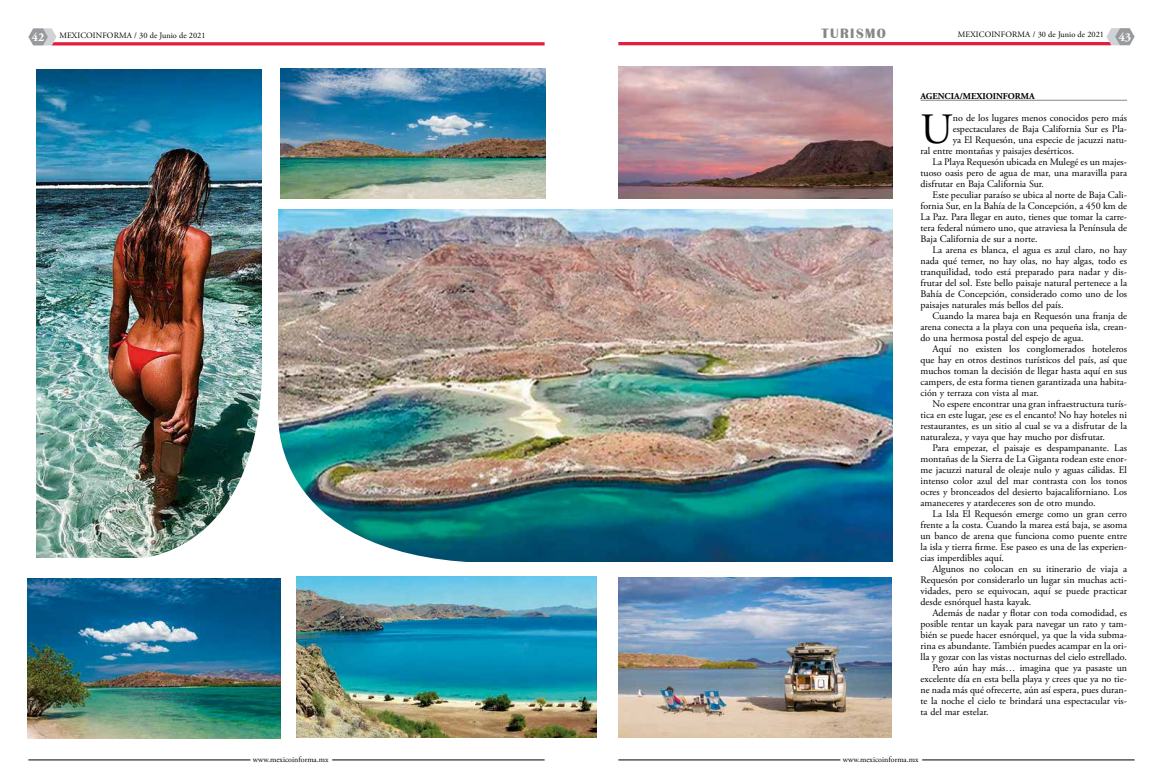
<style>
.page{position:relative;width:1163px;height:780px;background:#fff}
.page>*{position:absolute;margin:0;border:0;box-sizing:border-box;transform-origin:0 0}
.t1{font:43.2px "Adobe Garamond Pro";color:#000}
.t2{font:700 14px "Britannic";letter-spacing:.1em;color:#878787}
.t3{font:700 12px "Adobe Garamond Pro";color:#fff}
.t4{font:10px "Adobe Garamond Pro";color:#000}
.t5{font:700 9px "Adobe Garamond Pro";color:#000}
.t6{font:8.3px "Adobe Garamond Pro";letter-spacing:.015em;color:#000}
.t7{font:8px "Adobe Garamond Pro";color:#000}
.s1{font-weight:700;font-size:12px;color:#fff}
</style>
<div class="page">
<svg style="left:618px;top:28px;width:516px;height:17px"></svg>
<hr style="left:618px;top:759px;width:222px;height:1px;background:#000">
<hr style="left:922px;top:759px;width:212px;height:1px;background:#000">
<svg style="left:28px;top:28px;width:516px;height:17px"></svg>
<hr style="left:28px;top:759px;width:222px;height:1px;background:#000">
<hr style="left:332px;top:759px;width:212px;height:1px;background:#000">
<img style="left:618px;top:577px;width:273px;height:160px">
<img style="left:296px;top:576px;width:300px;height:161px">
<img style="left:279px;top:209px;width:613px;height:352px">
<img style="left:280px;top:68px;width:265px;height:130px">
<img style="left:28px;top:578px;width:252px;height:161px">
<img style="left:37px;top:69px;width:224px;height:489px">
<hr style="left:920px;top:100px;width:206px;height:1px;background:#878787">
<img style="left:133px;top:346px;width:367px;height:216px">
<img style="left:618px;top:66px;width:274px;height:132px">
<p class="t3" style="left:32px;top:31px;width:14px">42</p>
<p class="t6" style="left:59px;top:30px;width:148px">MEXICOINFORMA / 30 de Junio de 2021</p>
<p class="t7" style="left:253px;top:754px;width:77px">www.mexicoinforma.mx</p>
<h2 class="t2" style="left:821px;top:25px;width:66px">TURISMO</h2>
<p class="t6" style="left:957px;top:30px;width:175px">MEXICOINFORMA / 30 de Junio de 2021 <span class="s1">43</span></p>
<p class="t5" style="left:920px;top:91px;width:116px">AGENCIA/MEXIOINFORMA</p>
<h1 class="t1" style="left:920px;top:103px;width:34px">U</h1>
<p class="t4" style="left:952px;top:112px;width:176px">no de los lugares menos conocidos pero más</p>
<p class="t4" style="left:952px;top:123px;width:176px">espectaculares de Baja California Sur es Pla-</p>
<p class="t4" style="left:952px;top:134px;width:176px">ya El Requesón, una especie de jacuzzi natu-</p>
<p class="t4" style="left:920px;top:145px;width:155px">ral entre montañas y paisajes desérticos.</p>
<p class="t4" style="left:932px;top:156px;width:196px">La Playa Requesón ubicada en Mulegé es un majes-</p>
<p class="t4" style="left:920px;top:167px;width:208px">tuoso oasis pero de agua de mar, una maravilla para</p>
<p class="t4" style="left:920px;top:178px;width:125px">disfrutar en Baja California Sur.</p>
<p class="t4" style="left:932px;top:189px;width:196px">Este peculiar paraíso se ubica al norte de Baja Cali-</p>
<p class="t4" style="left:920px;top:200px;width:208px">fornia Sur, en la Bahía de la Concepción, a 450 km de</p>
<p class="t4" style="left:920px;top:211px;width:208px">La Paz. Para llegar en auto, tienes que tomar la carre-</p>
<p class="t4" style="left:920px;top:222px;width:208px">tera federal número uno, que atraviesa la Península de</p>
<p class="t4" style="left:920px;top:233px;width:119px">Baja California de sur a norte.</p>
<p class="t4" style="left:932px;top:244px;width:196px">La arena es blanca, el agua es azul claro, no hay</p>
<p class="t4" style="left:920px;top:255px;width:208px">nada qué temer, no hay olas, no hay algas, todo es</p>
<p class="t4" style="left:920px;top:266px;width:208px">tranquilidad, todo está preparado para nadar y dis-</p>
<p class="t4" style="left:920px;top:277px;width:208px">frutar del sol. Este bello paisaje natural pertenece a la</p>
<p class="t4" style="left:920px;top:288px;width:208px">Bahía de Concepción, considerado como uno de los</p>
<p class="t4" style="left:920px;top:299px;width:144px">paisajes naturales más bellos del país.</p>
<p class="t4" style="left:932px;top:310px;width:196px">Cuando la marea baja en Requesón una franja de</p>
<p class="t4" style="left:920px;top:321px;width:208px">arena conecta a la playa con una pequeña isla, crean-</p>
<p class="t4" style="left:920px;top:332px;width:165px">do una hermosa postal del espejo de agua.</p>
<p class="t4" style="left:932px;top:343px;width:196px">Aquí no existen los conglomerados hoteleros</p>
<p class="t4" style="left:920px;top:354px;width:208px">que hay en otros destinos turísticos del país, así que</p>
<p class="t4" style="left:920px;top:365px;width:208px">muchos toman la decisión de llegar hasta aquí en sus</p>
<p class="t4" style="left:920px;top:376px;width:208px">campers, de esta forma tienen garantizada una habita-</p>
<p class="t4" style="left:920px;top:387px;width:120px">ción y terraza con vista al mar.</p>
<p class="t4" style="left:932px;top:398px;width:196px">No espere encontrar una gran infraestructura turís-</p>
<p class="t4" style="left:920px;top:409px;width:208px">tica en este lugar, ¡ese es el encanto! No hay hoteles ni</p>
<p class="t4" style="left:920px;top:420px;width:208px">restaurantes, es un sitio al cual se va a disfrutar de la</p>
<p class="t4" style="left:920px;top:431px;width:186px">naturaleza, y vaya que hay mucho por disfrutar.</p>
<p class="t4" style="left:932px;top:442px;width:196px">Para empezar, el paisaje es despampanante. Las</p>
<p class="t4" style="left:920px;top:453px;width:208px">montañas de la Sierra de La Giganta rodean este enor-</p>
<p class="t4" style="left:920px;top:464px;width:208px">me jacuzzi natural de oleaje nulo y aguas cálidas. El</p>
<p class="t4" style="left:920px;top:475px;width:208px">intenso color azul del mar contrasta con los tonos</p>
<p class="t4" style="left:920px;top:486px;width:208px">ocres y bronceados del desierto bajacaliforniano. Los</p>
<p class="t4" style="left:920px;top:497px;width:177px">amaneceres y atardeceres son de otro mundo.</p>
<p class="t4" style="left:932px;top:508px;width:196px">La Isla El Requesón emerge como un gran cerro</p>
<p class="t4" style="left:920px;top:519px;width:208px">frente a la costa. Cuando la marea está baja, se asoma</p>
<p class="t4" style="left:920px;top:530px;width:208px">un banco de arena que funciona como puente entre</p>
<p class="t4" style="left:920px;top:541px;width:208px">la isla y tierra firme. Ese paseo es una de las experien-</p>
<p class="t4" style="left:920px;top:552px;width:85px">cias imperdibles aquí.</p>
<p class="t4" style="left:932px;top:563px;width:196px">Algunos no colocan en su itinerario de viaja a</p>
<p class="t4" style="left:920px;top:574px;width:208px">Requesón por considerarlo un lugar sin muchas acti-</p>
<p class="t4" style="left:920px;top:585px;width:208px">vidades, pero se equivocan, aquí se puede practicar</p>
<p class="t4" style="left:920px;top:596px;width:112px">desde esnórquel hasta kayak.</p>
<p class="t4" style="left:932px;top:607px;width:196px">Además de nadar y flotar con toda comodidad, es</p>
<p class="t4" style="left:920px;top:618px;width:208px">posible rentar un kayak para navegar un rato y tam-</p>
<p class="t4" style="left:920px;top:629px;width:208px">bién se puede hacer esnórquel, ya que la vida subma-</p>
<p class="t4" style="left:920px;top:640px;width:208px">rina es abundante. También puedes acampar en la ori-</p>
<p class="t4" style="left:920px;top:651px;width:208px">lla y gozar con las vistas nocturnas del cielo estrellado.</p>
<p class="t4" style="left:932px;top:662px;width:196px">Pero aún hay más… imagina que ya pasaste un</p>
<p class="t4" style="left:920px;top:673px;width:208px">excelente día en esta bella playa y crees que ya no tie-</p>
<p class="t4" style="left:920px;top:684px;width:208px">ne nada más qué ofrecerte, aún así espera, pues duran-</p>
<p class="t4" style="left:920px;top:695px;width:208px">te la noche el cielo te brindará una espectacular vis-</p>
<p class="t4" style="left:920px;top:706px;width:70px">ta del mar estelar.</p>
<p class="t7" style="left:842px;top:754px;width:77px">www.mexicoinforma.mx</p>
</div>
